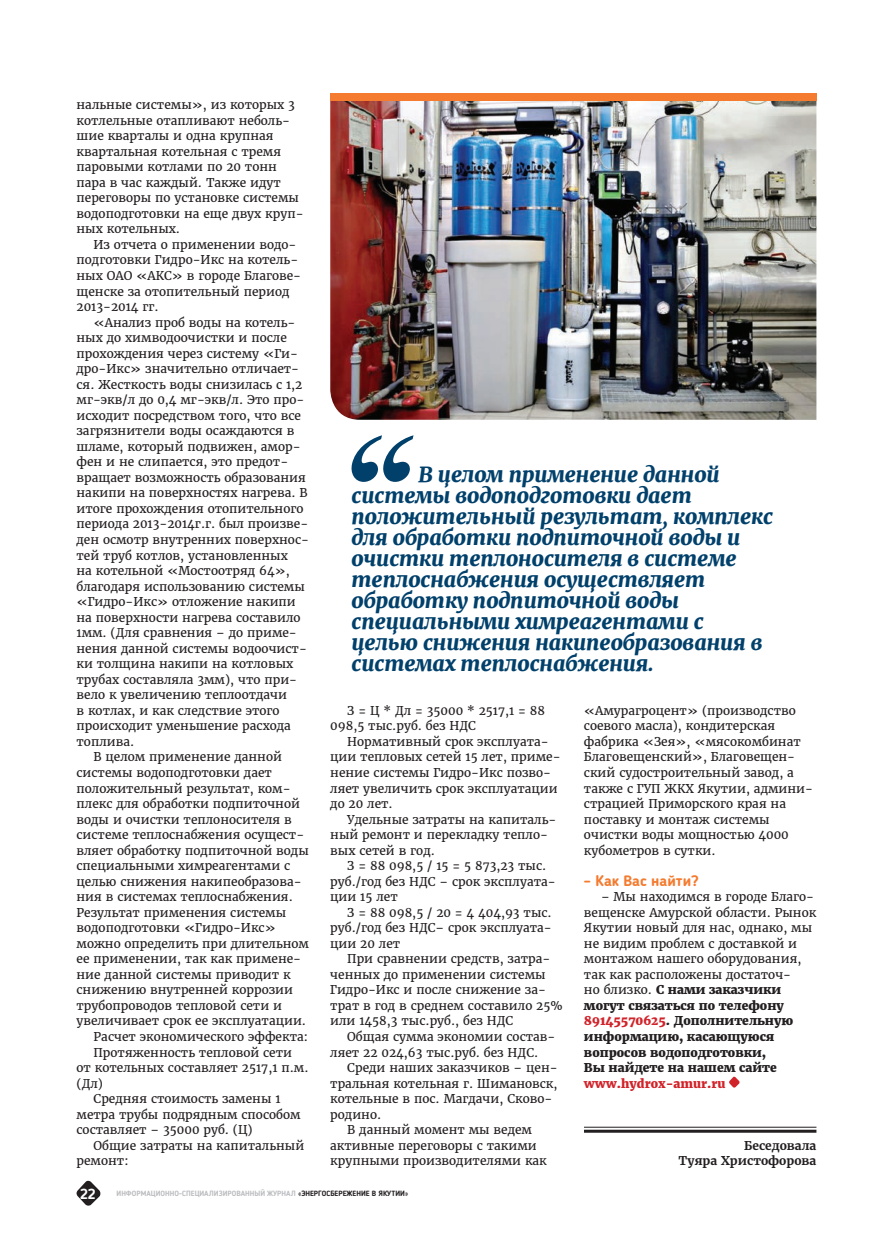
<style>
.page{position:relative;width:893px;height:1234px;background:#fff}
.page>*{position:absolute;margin:0;border:0;box-sizing:border-box;transform-origin:0 0}
.основной_текст_энерг{font:italic 900 21px/21px "Merriweather";color:#00406b}
.вопроссс{font:700 15px "Blogger Sans";color:#f47b2f}
.t1{font:700 14.4px "Blogger Sans";color:#fff}
.основной_текст_энерг-2{font:12px/15.5px "Merriweather";color:#231f20}
.основной_текст_энерг-3{font:700 12px/15.5px "Merriweather";color:#231f20;text-align:right}
.t2{font:700 7.5px "Blogger Sans";color:#bcbdc0}
.s1{font-weight:800}
.s2{font-weight:800;color:#d1232a}
.s3{color:#231f20}
</style>
<div class="page">
<svg style="left:76px;top:1180px;width:25px;height:25px"></svg>
<hr style="left:584px;top:1126px;width:232px;height:1px;background:#231f20">
<hr style="left:584px;top:1129px;width:232px;height:3px;background:#231f20">
<svg style="left:729px;top:1076px;width:11px;height:11px"></svg>
<img style="left:330px;top:101px;width:486px;height:318px">
<div style="left:330px;top:94px;width:486px;height:7px;background:#f47b2f"></div>
<svg style="left:351px;top:435px;width:63px;height:47px"></svg>
<p class="основной_текст_энерг-2" style="left:77px;top:97px;width:229px">нальные системы», из которых 3 котлельные отапливают неболь&shy;шие кварталы и одна крупная квартальная котельная с тремя паровыми котлами по 20 тонн пара в час каждый. Также идут переговоры по установке системы водоподготовки на еще двух круп&shy;ных котельных.</p>
<p class="основной_текст_энерг-2" style="left:77px;top:237px;width:226px;text-indent:17px">Из отчета о применении водо&shy;подготовки Гидро-Икс на котель&shy;ных ОАО «АКС» в городе Благове&shy;щенске за отопительный период<br>2013-2014 гг.</p>
<p class="основной_текст_энерг-2" style="left:77px;top:314px;width:234px;text-indent:17px">«Анализ проб воды на котель&shy;ных до химводоочистки и после прохождения через систему «Ги&shy;дро-Икс» значительно отличает&shy;ся. Жесткость воды снизилась с 1,2 мг-экв/л до 0,4 мг-экв/л. Это про&shy;исходит посредством того, что все загрязнители воды осаждаются в шламе, который подвижен, амор&shy;фен и не слипается, это предот&shy;вращает возможность образования накипи на поверхностях нагрева. В итоге прохождения отопительного периода 2013-2014г.г. был произве&shy;ден осмотр внутренних поверхнос&shy;тей труб котлов, установленных<br>на котельной «Мостоотряд 64», благодаря использованию системы «Гидро-Икс» отложение накипи на поверхности нагрева составило<br>1мм. (Для сравнения – до приме&shy;нения данной системы водоочист&shy;ки толщина накипи на котловых трубах составляла 3мм), что при&shy;вело к увеличению теплоотдачи<br>в котлах, и как следствие этого происходит уменьшение расхода топлива.</p>
<p class="основной_текст_энерг-2" style="left:77px;top:749px;width:234px;text-indent:17px">В целом применение данной системы водоподготовки дает положительный результат, ком&shy;плекс для обработки подпиточной воды и очистки теплоносителя в системе теплоснабжения осущест&shy;вляет обработку подпиточной воды специальными химреагентами с целью снижения накипеобразова&shy;ния в системах теплоснабжения.<br>Результат применения системы водоподготовки «Гидро-Икс» можно определить при длительном ее применении, так как примене&shy;ние данной системы приводит к снижению внутренней коррозии трубопроводов тепловой сети и увеличивает срок ее эксплуатации.</p>
<p class="основной_текст_энерг-2" style="left:94px;top:1028px;width:216px">Расчет экономического эффекта:</p>
<p class="основной_текст_энерг-2" style="left:77px;top:1044px;width:233px;text-indent:17px">Протяженность тепловой сети от котельных составляет 2517,1 п.м. (Дл)</p>
<p class="основной_текст_энерг-2" style="left:77px;top:1090px;width:225px;text-indent:17px">Средняя стоимость замены 1 метра трубы подрядным способом составляет – 35000 руб. (Ц)</p>
<p class="основной_текст_энерг-2" style="left:77px;top:1137px;width:229px;text-indent:17px">Общие затраты на капитальный ремонт:</p>
<p class="основной_текст_энерг" style="left:351px;top:464px;width:423px;text-indent:67px">В целом применение данной системы водоподготовки дает положительный результат, комплекс для обработки подпиточной воды и очистки теплоносителя в системе теплоснабжения осуществляет обработку подпиточной воды специальными химреагентами с целью снижения накипеобразования в системах теплоснабжения.</p>
<p class="основной_текст_энерг-2" style="left:330px;top:702px;width:216px;text-indent:17px">З = Ц * Дл = 35000 * 2517,1 = 88<br>098,5 тыс.руб. без НДС</p>
<p class="основной_текст_энерг-2" style="left:330px;top:733px;width:232px;text-indent:17px">Нормативный срок эксплуата&shy;ции тепловых сетей 15 лет, приме&shy;нение системы Гидро-Икс позво&shy;ляет увеличить срок эксплуатации до 20 лет.</p>
<p class="основной_текст_энерг-2" style="left:330px;top:811px;width:227px;text-indent:17px">Удельные затраты на капиталь&shy;ный ремонт и перекладку тепло&shy;вых сетей в год.</p>
<p class="основной_текст_энерг-2" style="left:330px;top:858px;width:227px;text-indent:17px">З = 88 098,5 / 15 = 5 873,23 тыс. руб./год без НДС – срок эксплуата&shy;ции 15 лет</p>
<p class="основной_текст_энерг-2" style="left:330px;top:904px;width:223px;text-align:justify;text-indent:17px">З = 88 098,5 / 20 = 4 404,93 тыс. руб./год без НДС– срок эксплуата&shy;ции 20 лет</p>
<p class="основной_текст_энерг-2" style="left:330px;top:951px;width:234px;text-indent:17px">При сравнении средств, затра&shy;ченных до применении системы<br>Гидро-Икс и после снижение за&shy;трат в год в среднем составило 25% или 1458,3 тыс.руб., без НДС</p>
<p class="основной_текст_энерг-2" style="left:330px;top:1028px;width:227px;text-indent:17px">Общая сумма экономии состав&shy;ляет 22 024,63 тыс.руб. без НДС.</p>
<p class="основной_текст_энерг-2" style="left:330px;top:1059px;width:229px;text-indent:17px">Среди наших заказчиков – цен&shy;тральная котельная г. Шимановск, котельные в пос. Магдачи, Сково&shy;родино.</p>
<p class="основной_текст_энерг-2" style="left:330px;top:1121px;width:218px;text-indent:17px">В данный момент мы ведем активные переговоры с такими крупными производителями как</p>
<p class="основной_текст_энерг-2" style="left:584px;top:702px;width:230px">«Амурагроцент» (производство соевого масла), кондитерская фабрика «Зея», «мясокомбинат<br>Благовещенский», Благовещен&shy;ский судостроительный завод, а также с ГУП ЖКХ Якутии, админи&shy;страцией Приморского края на поставку и монтаж системы очистки воды мощностью 4000 кубометров в сутки.</p>
<p class="вопроссс" style="left:584px;top:871px;width:116px">– Как Вас найти?</p>
<p class="основной_текст_энерг-2" style="left:584px;top:889px;width:234px;text-indent:17px">– Мы находимся в городе Благо&shy;вещенске Амурской области. Рынок<br>Якутии новый для нас, однако, мы не видим проблем с доставкой и монтажом нашего оборудования, так как расположены достаточ-<br>но близко. <span class="s1">С нами заказчики могут связаться по телефону<br></span><span class="s2">89145570625</span><span class="s1">. Дополнительную информацию, касающуюся вопросов водоподготовки,<br>Вы найдете на нашем сайте </span><span class="s2">www.hydrox-amur.ru</span></p>
<p class="основной_текст_энерг-3" style="left:679px;top:1137px;width:139px">Беседовала<br>Туяра Христофорова</p>
<p class="t1" style="left:80px;top:1184px;width:17px">22</p>
<p class="t2" style="left:117px;top:1188px;width:293px">ИНФОРМАЦИОННО-СПЕЦИАЛИЗИРОВАННЫЙ ЖУРНАЛ <span class="s3">«ЭНЕРГОСБЕРЕЖЕНИЕ В ЯКУТИИ»</span></p>
</div>
